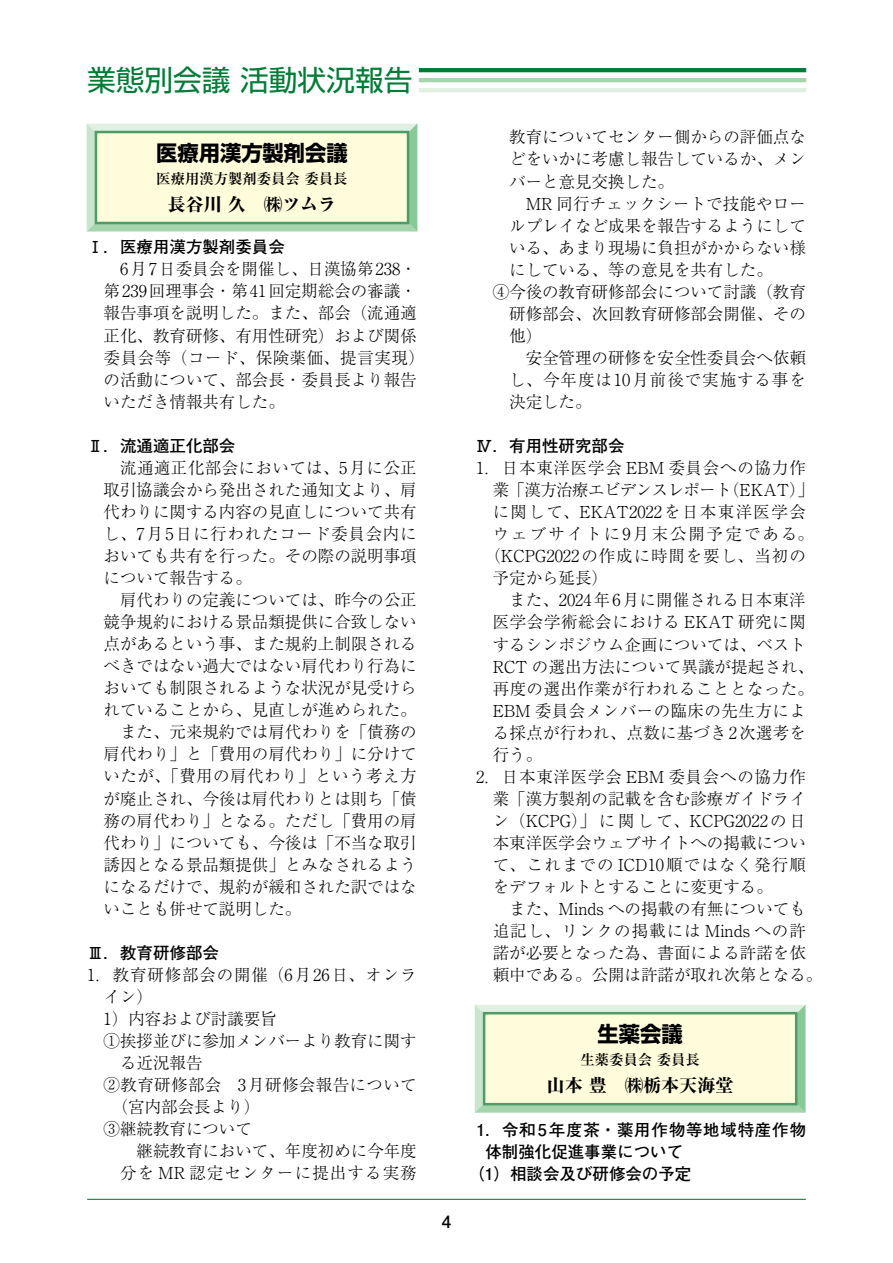
<style>
.page{position:relative;width:893px;height:1263px;background:#fff}
.page>*{position:absolute;margin:0;border:0;box-sizing:border-box;transform-origin:0 0}
.t1{font:28.65px "Shin Go Pr 6 N";color:#007c36}
.t2{font:700 21.3px "Shin Go Pr 6 N";color:#000}
.t3{font:800 18px "Ryumin Pr 6 N";color:#000}
.t4{font:700 16.95px "Futo Go B101 Pr 6 N";color:#000}
.t5{font:300 16.5px/22px "Ryumin Pr 6 N";color:#000}
.t6{font:700 16.5px "Futo Go B101 Pr 6 N";color:#000}
.t7{font:300 16.5px "Ryumin Pr 6 N";letter-spacing:.05em;color:#000}
.t8{font:300 16.5px "Ryumin Pr 6 N";letter-spacing:.03em;color:#000}
.t9{font:300 16.5px "Ryumin Pr 6 N";letter-spacing:.06em;color:#000}
.t10{font:300 16.5px "Ryumin Pr 6 N";letter-spacing:-.035em;color:#000}
.t11{font:300 16.5px "Ryumin Pr 6 N";letter-spacing:.055em;color:#000}
.t12{font:300 16.5px "Ryumin Pr 6 N";letter-spacing:.085em;color:#000}
.t13{font:300 16.5px "Ryumin Pr 6 N";letter-spacing:.07em;color:#000}
.t14{font:700 16.5px "Futo Go B101 Pr 6 N";letter-spacing:.045em;color:#000}
.t15{font:300 16.5px "Ryumin Pr 6 N";letter-spacing:.025em;color:#000}
.t16{font:300 16.5px "Ryumin Pr 6 N";letter-spacing:.035em;color:#000}
.t17{font:300 16.5px "Ryumin Pr 6 N";letter-spacing:.125em;color:#000}
.t18{font:300 16.5px "Ryumin Pr 6 N";letter-spacing:.065em;color:#000}
.t19{font:700 14.4px "Ryumin Pr 6 N";color:#000}
</style>
<div class="page">
<hr style="left:87px;top:1199px;width:719px;height:1px;background:#007c36">
<hr style="left:88px;top:68px;width:718px;height:4px;background:#007c36">
<hr style="left:88px;top:78px;width:718px;height:4px;background:#a5d4ad">
<hr style="left:88px;top:88px;width:718px;height:4px;background:#e0f0e2">
<div style="left:87px;top:65px;width:332px;height:30px;background:#fff"></div>
<svg style="left:86px;top:123px;width:332px;height:109px"></svg>
<div style="left:95px;top:131px;width:314px;height:93px;background:#fffcdb;border:3px solid #509c68"></div>
<svg style="left:474px;top:1005px;width:332px;height:108px"></svg>
<div style="left:483px;top:1012px;width:314px;height:93px;background:#fffcdb;border:3px solid #509c68"></div>
<h1 class="t1" style="left:87px;top:57px;width:327px">業態別会議 活動状況報告</h1>
<p class="t2" style="left:156px;top:136px;width:193px">医療用漢方製剤会議</p>
<p class="t19" style="left:156px;top:167px;width:193px">医療用漢方製剤委員会 委員長</p>
<p class="t3" style="left:168px;top:190px;width:170px">長谷川 久　㈱ツムラ</p>
<p class="t6" style="left:87px;top:234px;width:199px">Ⅰ．医療用漢方製剤委員会</p>
<p class="t5" style="left:104px;top:257px;width:323px;text-indent:16px">6月7日委員会を開催し、日漢協第238・第239回理事会・第41回定期総会の審議・報告事項を説明した。また、部会（流通適正化、教育研修、有用性研究）および関係委員会等（コード、保険薬価、提言実現）の活動について、部会長・委員長より報告いただき情報共有した。</p>
<p class="t6" style="left:87px;top:432px;width:150px">Ⅱ．流通適正化部会</p>
<p class="t5" style="left:104px;top:456px;width:315px;text-align:justify;text-indent:16px">流通適正化部会においては、5月に公正取引協議会から発出された通知文より、肩代わりに関する内容の見直しについて共有し、7月5日に行われたコード委員会内においても共有を行った。その際の説明事項について報告する。</p>
<p class="t5" style="left:120px;top:588px;width:298px">肩代わりの定義については、昨今の公正</p>
<p class="t5" style="left:104px;top:610px;width:315px">競争規約における景品類提供に合致しない</p>
<p class="t5" style="left:104px;top:632px;width:315px">点があるという事、また規約上制限される</p>
<p class="t5" style="left:104px;top:654px;width:315px">べきではない過大ではない肩代わり行為に</p>
<p class="t5" style="left:104px;top:676px;width:315px">おいても制限されるような状況が見受けら</p>
<p class="t5" style="left:104px;top:698px;width:315px">れていることから、見直しが進められた。</p>
<p class="t5" style="left:120px;top:720px;width:298px">また、元来規約では肩代わりを「債務の</p>
<p class="t5" style="left:104px;top:742px;width:315px">肩代わり」と「費用の肩代わり」に分けて</p>
<p class="t8" style="left:104px;top:763px;width:314px">いたが、「費用の肩代わり」という考え方</p>
<p class="t5" style="left:104px;top:786px;width:315px">が廃止され、今後は肩代わりとは則ち「債</p>
<p class="t5" style="left:104px;top:808px;width:315px">務の肩代わり」となる。ただし「費用の肩</p>
<p class="t5" style="left:104px;top:830px;width:315px">代わり」についても、今後は「不当な取引</p>
<p class="t5" style="left:104px;top:852px;width:315px">誘因となる景品類提供」とみなされるよう</p>
<p class="t5" style="left:104px;top:874px;width:315px">になるだけで、規約が緩和された訳ではな</p>
<p class="t5" style="left:104px;top:896px;width:199px">いことも併せて説明した。</p>
<p class="t6" style="left:87px;top:939px;width:133px">Ⅲ．教育研修部会</p>
<p class="t7" style="left:87px;top:962px;width:331px">1．教育研修部会の開催（6月26日、オンラ</p>
<p class="t5" style="left:104px;top:985px;width:51px">イン）</p>
<p class="t5" style="left:104px;top:1007px;width:175px">1）内容および討議要旨</p>
<p class="t5" style="left:104px;top:1029px;width:315px">①挨拶並びに参加メンバーより教育に関す</p>
<p class="t5" style="left:120px;top:1051px;width:84px">る近況報告</p>
<p class="t15" style="left:104px;top:1072px;width:315px">②教育研修部会　3月研修会報告について</p>
<p class="t5" style="left:112px;top:1095px;width:150px">（宮内部会長より）</p>
<p class="t5" style="left:104px;top:1117px;width:150px">③継続教育について</p>
<p class="t5" style="left:120px;top:1139px;width:298px">　継続教育において、年度初めに今年度</p>
<p class="t18" style="left:120px;top:1160px;width:298px">分を MR 認定センターに提出する実務</p>
<p class="t4" style="left:442px;top:1208px;width:11px">4</p>
<p class="t5" style="left:509px;top:125px;width:298px">教育についてセンター側からの評価点な</p>
<p class="t5" style="left:509px;top:147px;width:298px">どをいかに考慮し報告しているか、メン</p>
<p class="t5" style="left:509px;top:169px;width:166px">バーと意見交換した。</p>
<p class="t5" style="left:509px;top:191px;width:298px">　MR 同行チェックシートで技能やロー</p>
<p class="t5" style="left:509px;top:213px;width:298px">ルプレイなど成果を報告するようにして</p>
<p class="t5" style="left:509px;top:235px;width:298px">いる、あまり現場に負担がかからない様</p>
<p class="t5" style="left:509px;top:258px;width:265px">にしている、等の意見を共有した。</p>
<p class="t5" style="left:493px;top:280px;width:315px">④今後の教育研修部会について討議（教育</p>
<p class="t5" style="left:509px;top:302px;width:298px">研修部会、次回教育研修部会開催、その</p>
<p class="t5" style="left:509px;top:324px;width:34px">他）</p>
<p class="t5" style="left:509px;top:346px;width:298px">　安全管理の研修を安全性委員会へ依頼</p>
<p class="t9" style="left:509px;top:367px;width:298px">し、今年度は10月前後で実施する事を</p>
<p class="t5" style="left:509px;top:390px;width:84px">決定した。</p>
<p class="t6" style="left:476px;top:433px;width:150px">Ⅳ．有用性研究部会</p>
<p class="t7" style="left:476px;top:455px;width:331px">1．日本東洋医学会 EBM 委員会への協力作</p>
<p class="t10" style="left:493px;top:477px;width:323px">業「漢方治療エビデンスレポート（EKAT）」</p>
<p class="t12" style="left:493px;top:499px;width:315px">に関して、EKAT2022を日本東洋医学会</p>
<p class="t17" style="left:493px;top:521px;width:323px">ウェブサイトに9月末公開予定である。</p>
<p class="t11" style="left:484px;top:543px;width:323px">（KCPG2022の作成に時間を要し、当初の</p>
<p class="t5" style="left:493px;top:566px;width:117px">予定から延長）</p>
<p class="t5" style="left:509px;top:588px;width:298px">また、2024年6月に開催される日本東洋</p>
<p class="t16" style="left:493px;top:609px;width:315px">医学会学術総会における EKAT 研究に関</p>
<p class="t5" style="left:493px;top:632px;width:315px">するシンポジウム企画については、ベスト</p>
<p class="t5" style="left:493px;top:654px;width:323px">RCT の選出方法について異議が提起され、</p>
<p class="t8" style="left:493px;top:675px;width:323px">再度の選出作業が行われることとなった。</p>
<p class="t8" style="left:493px;top:697px;width:315px">EBM 委員会メンバーの臨床の先生方によ</p>
<p class="t5" style="left:493px;top:720px;width:315px">る採点が行われ、点数に基づき2次選考を</p>
<p class="t5" style="left:493px;top:743px;width:51px">行う。</p>
<p class="t7" style="left:476px;top:764px;width:331px">2．日本東洋医学会 EBM 委員会への協力作</p>
<p class="t5" style="left:493px;top:787px;width:315px">業「漢方製剤の記載を含む診療ガイドライ</p>
<p class="t5" style="left:493px;top:809px;width:315px">ン（KCPG）」に関して、KCPG2022の日</p>
<p class="t5" style="left:493px;top:831px;width:315px">本東洋医学会ウェブサイトへの掲載につい</p>
<p class="t13" style="left:493px;top:852px;width:315px">て、これまでの ICD10順ではなく発行順</p>
<p class="t5" style="left:493px;top:875px;width:282px">をデフォルトとすることに変更する。</p>
<p class="t5" style="left:509px;top:897px;width:298px">また、Minds への掲載の有無についても</p>
<p class="t9" style="left:493px;top:918px;width:315px">追記し、リンクの掲載には Minds への許</p>
<p class="t5" style="left:493px;top:941px;width:315px">諾が必要となった為、書面による許諾を依</p>
<p class="t5" style="left:493px;top:963px;width:331px">頼中である。公開は許諾が取れ次第となる。</p>
<p class="t2" style="left:598px;top:1017px;width:87px">生薬会議</p>
<p class="t19" style="left:580px;top:1049px;width:121px">生薬委員会 委員長</p>
<p class="t3" style="left:547px;top:1071px;width:188px">山本 豊　㈱栃本天海堂</p>
<p class="t14" style="left:476px;top:1116px;width:331px">1．令和5年度茶・薬用作物等地域特産作物</p>
<p class="t6" style="left:485px;top:1138px;width:199px">体制強化促進事業について</p>
<p class="t6" style="left:468px;top:1160px;width:225px">（1）相談会及び研修会の予定</p>
</div>
